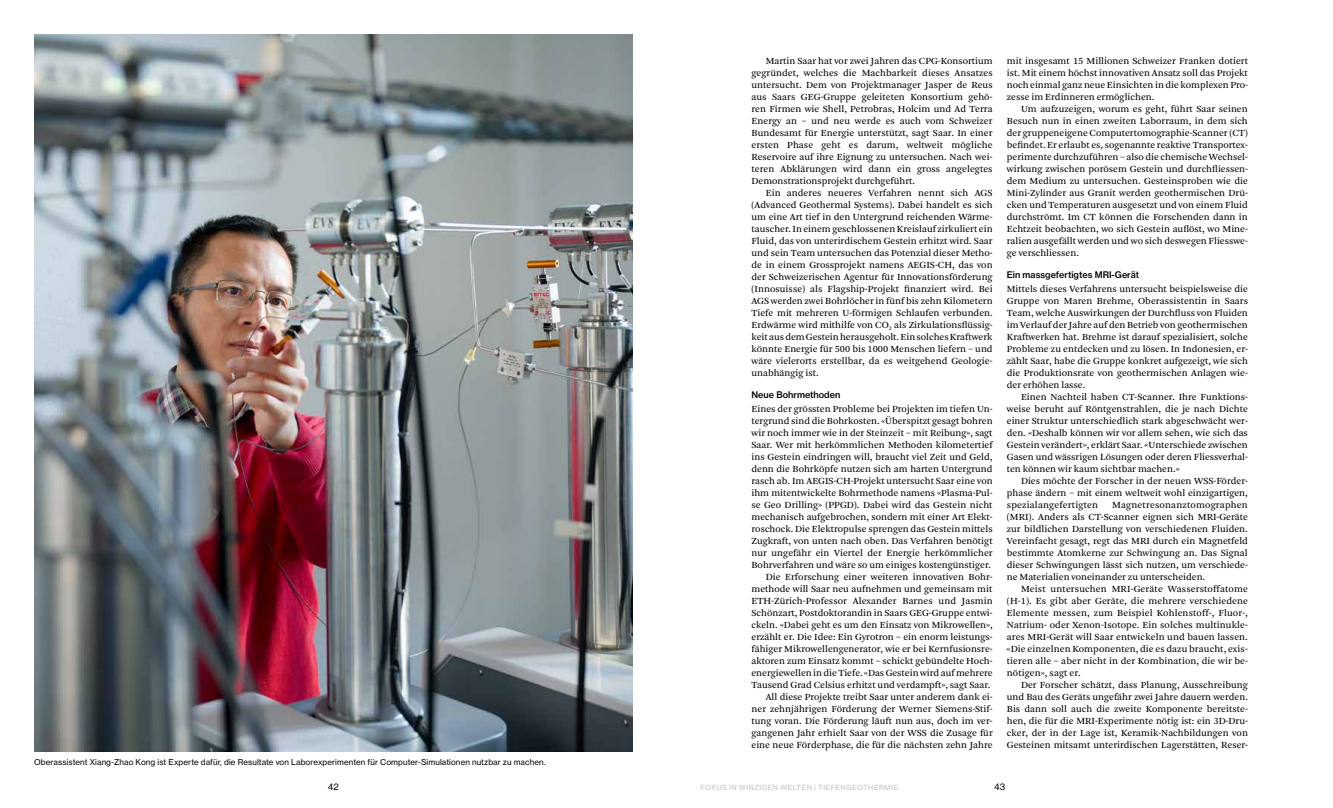
<style>
.page{position:relative;width:1333px;height:808px;background:#fff}
.page>*{position:absolute;margin:0;border:0;box-sizing:border-box;transform-origin:0 0}
.t1{font:9.8px/12px "Arnhem Blond";color:#000;text-align:justify}
.t2{font:9px "N Haas Grotesk TX Std 65 Md";color:#000}
.t3{font:9px "N Haas Grotesk TX Std 55 Rg";color:#000}
.t4{font:8px "N Haas Grotesk TX Std 55 Rg";letter-spacing:.015em;color:#000}
.t5{font:7px "N Haas Grotesk TX Std 55 Rg";letter-spacing:.065em;color:#c2c1c1}
</style>
<div class="page">
<img style="left:34px;top:34px;width:598px;height:717px">
<p class="t4" style="left:34px;top:757px;width:513px">Oberassistent Xiang-Zhao Kong ist Experte dafür, die Resultate von Laborexperimenten für Computer-Simulationen nutzbar zu machen.</p>
<p class="t1" style="left:751px;top:55px;width:243px;text-indent:14px">Martin Saar hat vor zwei Jahren das CPG-Konsortium gegründet, welches die Machbarkeit dieses Ansatzes untersucht. Dem von Projektmanager Jasper de Reus aus Saars GEG-Gruppe geleiteten Konsortium gehö&shy;ren Firmen wie Shell, Petrobras, Holcim und Ad Terra Energy an – und neu werde es auch vom Schweizer Bundesamt für Energie unterstützt, sagt Saar. In einer ersten Phase geht es darum, weltweit mögliche Reservoire auf ihre Eignung zu untersuchen. Nach wei&shy;teren Abklärungen wird dann ein gross angelegtes Demonstrationsprojekt durchgeführt.</p>
<p class="t1" style="left:751px;top:187px;width:243px;text-indent:14px">Ein anderes neueres Verfahren nennt sich AGS (Advanced Geothermal Systems). Dabei handelt es sich um eine Art tief in den Untergrund reichenden Wärme&shy;tauscher. In einem geschlossenen Kreislauf zirkuliert ein Fluid, das von unterirdischem Gestein erhitzt wird. Saar und sein Team untersuchen das Potenzial dieser Metho&shy;de in einem Grossprojekt namens AEGIS-CH, das von der Schweizerischen Agentur für Innovationsförderung (Innosuisse) als Flagship-Projekt finanziert wird. Bei AGS werden zwei Bohrlöcher in fünf bis zehn Kilometern Tiefe mit mehreren U-förmigen Schlaufen verbunden.<br>Erdwärme wird mithilfe von CO<sub>2</sub> als Zirkulationsflüssig&shy;keit aus dem Gestein herausgeholt. Ein solches Kraftwerk könnte Energie für 500 bis 1000 Menschen liefern – und wäre vielerorts erstellbar, da es weitgehend Geologie&shy;unabhängig ist.</p>
<p class="t2" style="left:751px;top:389px;width:90px">Neue Bohrmethoden</p>
<p class="t1" style="left:751px;top:403px;width:243px;text-align:right">Eines der grössten Probleme bei Projekten im tiefen Un&shy;tergrund sind die Bohrkosten. «Überspitzt gesagt bohren wir noch immer wie in der Steinzeit – mit Reibung», sagt Saar. Wer mit herkömmlichen Methoden kilometertief ins Gestein eindringen will, braucht viel Zeit und Geld, denn die Bohrköpfe nutzen sich am harten Untergrund rasch ab. Im AEGIS-CH-Projekt untersucht Saar eine von ihm mitentwickelte Bohrmethode namens «Plasma-Pul&shy;se Geo Drilling» (PPGD). Dabei wird das Gestein nicht mechanisch aufgebrochen, sondern mit einer Art Elekt&shy;roschock. Die Elektropulse sprengen das Gestein mittels Zugkraft, von unten nach oben. Das Verfahren benötigt nur ungefähr ein Viertel der Energie herkömmlicher Bohrverfahren und wäre so um einiges kostengünstiger.<br>Die Erforschung einer weiteren innovativen Bohr&shy;methode will Saar neu aufnehmen und gemeinsam mit ETH-Zürich-Professor Alexander Barnes und Jasmin Schönzart, Postdoktorandin in Saars GEG-Gruppe entwi&shy;ckeln. «Dabei geht es um den Einsatz von Mikrowellen», erzählt er. Die Idee: Ein Gyrotron – ein enorm leistungs&shy;fähiger Mikrowellengenerator, wie er bei Kernfusionsre&shy;aktoren zum Einsatz kommt – schickt gebündelte Hoch&shy;energiewellen in die Tiefe. «Das Gestein wird auf mehrere Tausend Grad Celsius erhitzt und verdampft», sagt Saar.<br>All diese Projekte treibt Saar unter anderem dank ei&shy;ner zehnjährigen Förderung der Werner Siemens-Stif&shy;tung voran. Die Förderung läuft nun aus, doch im ver&shy;gangenen Jahr erhielt Saar von der WSS die Zusage für eine neue Förderphase, die für die nächsten zehn Jahre</p>
<p class="t1" style="left:1006px;top:55px;width:243px">mit insgesamt 15 Millionen Schweizer Franken dotiert ist. Mit einem höchst innovativen Ansatz soll das Projekt noch einmal ganz neue Einsichten in die komplexen Pro&shy;zesse im Erdinneren ermöglichen.</p>
<p class="t1" style="left:1006px;top:103px;width:242px;text-indent:14px">Um aufzuzeigen, worum es geht, führt Saar seinen Besuch nun in einen zweiten Laborraum, in dem sich der gruppeneigene Computertomographie-Scanner (CT) befindet. Er erlaubt es, sogenannte reaktive Transportex&shy;perimente durchzuführen – also die chemische Wechsel&shy;wirkung zwischen porösem Gestein und durchfliessen&shy;dem Medium zu untersuchen. Gesteinsproben wie die Mini-Zylinder aus Granit werden geothermischen Drü&shy;cken und Temperaturen ausgesetzt und von einem Fluid durchströmt. Im CT können die Forschenden dann in Echtzeit beobachten, wo sich Gestein auflöst, wo Mine&shy;ralien ausgefällt werden und wo sich deswegen Fliesswe&shy;ge verschliessen.</p>
<p class="t2" style="left:1006px;top:269px;width:134px">Ein massgefertigtes MRI-Gerät</p>
<p class="t1" style="left:1006px;top:283px;width:243px">Mittels dieses Verfahrens untersucht beispielsweise die Gruppe von Maren Brehme, Oberassistentin in Saars Team, welche Auswirkungen der Durchfluss von Fluiden im Verlauf der Jahre auf den Betrieb von geothermischen Kraftwerken hat. Brehme ist darauf spezialisiert, solche Probleme zu entdecken und zu lösen. In Indonesien, er&shy;zählt Saar, habe die Gruppe konkret aufgezeigt, wie sich die Produktionsrate von geothermischen Anlagen wie&shy;der erhöhen lasse.</p>
<p class="t1" style="left:1006px;top:391px;width:243px;text-indent:14px">Einen Nachteil haben CT-Scanner. Ihre Funktions&shy;weise beruht auf Röntgenstrahlen, die je nach Dichte einer Struktur unterschiedlich stark abgeschwächt wer&shy;den. «Deshalb können wir vor allem sehen, wie sich das Gestein verändert», erklärt Saar. «Unterschiede zwischen Gasen und wässrigen Lösungen oder deren Fliessverhal&shy;ten können wir kaum sichtbar machen.»</p>
<p class="t1" style="left:1006px;top:475px;width:242px;text-indent:14px">Dies möchte der Forscher in der neuen WSS-Förder&shy;phase ändern – mit einem weltweit wohl einzigartigen, spezialangefertigten</p>
<p class="t1" style="left:1006px;top:499px;width:243px;text-indent:105px">Magnetresonanztomographen (MRI). Anders als CT-Scanner eignen sich MRI-Geräte zur bildlichen Darstellung von verschiedenen Fluiden.<br>Vereinfacht gesagt, regt das MRI durch ein Magnetfeld bestimmte Atomkerne zur Schwingung an. Das Signal dieser Schwingungen lässt sich nutzen, um verschiede&shy;ne Materialien voneinander zu unterscheiden.</p>
<p class="t1" style="left:1006px;top:583px;width:243px;text-indent:14px">Meist untersuchen MRI-Geräte Wasserstoffatome (H-1). Es gibt aber Geräte, die mehrere verschiedene Elemente messen, zum Beispiel Kohlenstoff-, Fluor-, Natrium- oder Xenon-Isotope. Ein solches multinukle&shy;ares MRI-Gerät will Saar entwickeln und bauen lassen. «Die einzelnen Komponenten, die es dazu braucht, exis&shy;tieren alle – aber nicht in der Kombination, die wir be&shy;nötigen», sagt er.</p>
<p class="t1" style="left:1006px;top:679px;width:242px;text-indent:14px">Der Forscher schätzt, dass Planung, Ausschreibung und Bau des Geräts ungefähr zwei Jahre dauern werden.<br>Bis dann soll auch die zweite Komponente bereitste&shy;hen, die für die MRI-Experimente nötig ist: ein 3D-Dru&shy;cker, der in der Lage ist, Keramik-Nachbildungen von Gesteinen mitsamt unterirdischen Lagerstätten, Reser-</p>
<p class="t3" style="left:328px;top:781px;width:13px">42</p>
<p class="t3" style="left:994px;top:781px;width:13px">43</p>
<p class="t5" style="left:700px;top:783px;width:199px">FOKUS IN WINZIGEN WELTEN | TIEFENGEOTHERMIE</p>
</div>
